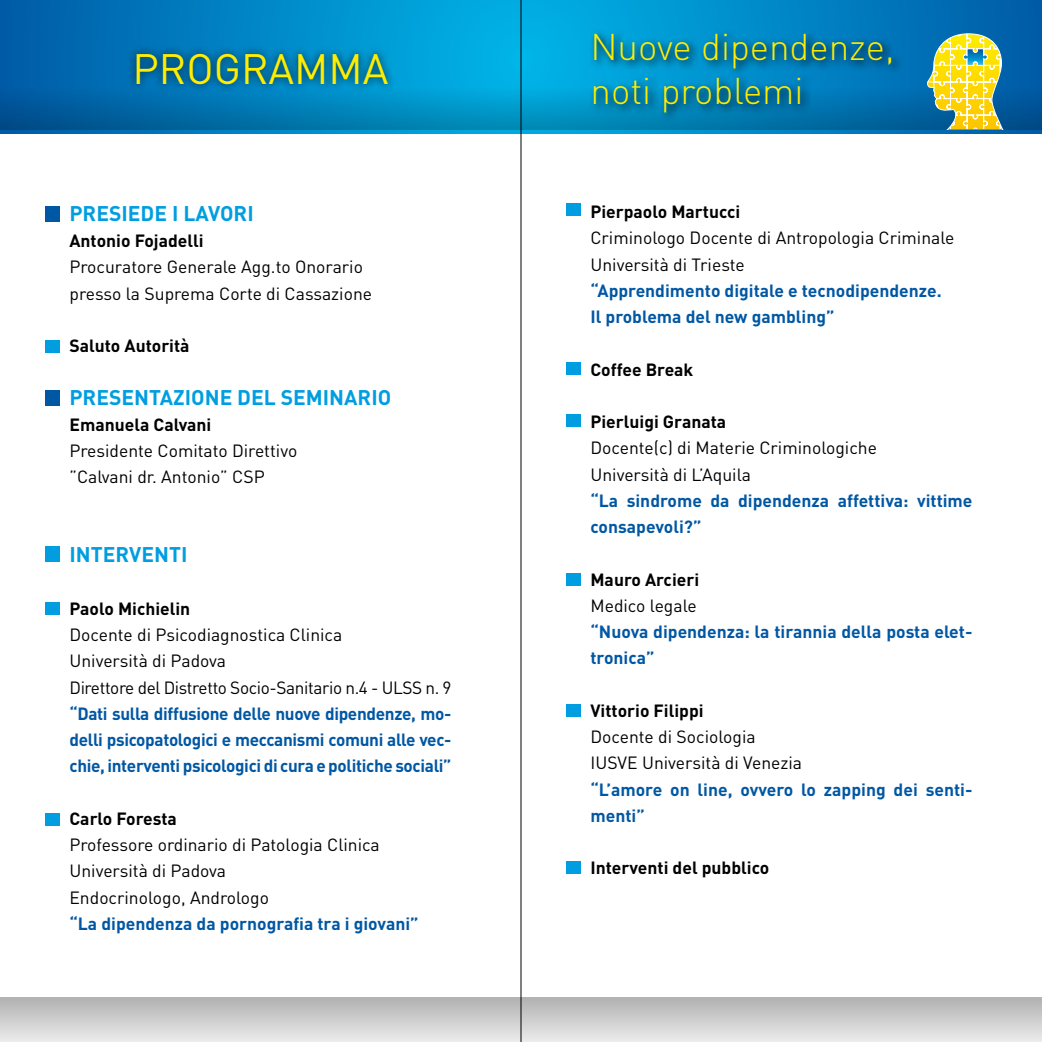
<style>
.page{position:relative;width:1042px;height:1042px;background:#fff}
.page>*{position:absolute;margin:0;border:0;box-sizing:border-box;transform-origin:0 0}
.t1{font:42px "DIN";color:#ffed00}
.t2{font:300 36.75px/44.1px "DIN";color:#ffed00}
.t3{font:700 21px "DIN";color:#009ee0}
.t4{font:17.5px/26.2px "DIN";color:#000}
.t5{font:700 17.5px/26.2px "DIN";color:#0057a3}
.t6{font:700 17.5px "DIN";color:#000}
</style>
<div class="page">
<div style="left:0;top:997px;width:1042px;height:45px;background:linear-gradient(to bottom,#b0b0b0,#ebebeb)"></div>
<svg style="left:0;top:0;width:1042px;height:134px;background:#0086c6"></svg>
<hr style="left:521px;top:0;width:1px;height:1042px;background:#000">
<svg style="left:0;top:86px;width:1042px;height:43px;background:#0078b0"></svg>
<svg style="left:589px;top:28px;width:314px;height:94px;background:#007db4"></svg>
<div style="left:127px;top:45px;width:269px;height:49px;background:#000;opacity:.75"></div>
<svg style="left:926px;top:33px;width:78px;height:96px;background:#b3be63"></svg>
<div style="left:45px;top:206px;width:15px;height:16px;background:#0057a3"></div>
<div style="left:45px;top:390px;width:15px;height:16px;background:#0057a3"></div>
<div style="left:45px;top:340px;width:15px;height:12px;background:#009ee0"></div>
<div style="left:45px;top:602px;width:15px;height:12px;background:#009ee0"></div>
<div style="left:45px;top:813px;width:15px;height:12px;background:#009ee0"></div>
<div style="left:45px;top:546px;width:15px;height:15px;background:#009ee0"></div>
<div style="left:566px;top:203px;width:14px;height:13px;background:#009ee0"></div>
<div style="left:566px;top:362px;width:14px;height:12px;background:#009ee0"></div>
<div style="left:566px;top:414px;width:14px;height:13px;background:#009ee0"></div>
<div style="left:566px;top:573px;width:14px;height:12px;background:#009ee0"></div>
<div style="left:566px;top:704px;width:14px;height:13px;background:#009ee0"></div>
<div style="left:566px;top:861px;width:14px;height:12px;background:#009ee0"></div>
<h1 class="t1" style="left:132px;top:43px;width:258px">PROGRAMMA</h1>
<p class="t3" style="left:69px;top:200px;width:186px">PRESIEDE I LAVORI</p>
<p class="t6" style="left:69px;top:229px;width:136px">Antonio Fojadelli</p>
<p class="t4" style="left:69px;top:254px;width:304px">Procuratore Generale Agg.to Onorario presso la Suprema Corte di Cassazione</p>
<p class="t6" style="left:69px;top:334px;width:122px">Saluto Autorità</p>
<p class="t3" style="left:69px;top:383px;width:323px">PRESENTAZIONE DEL SEMINARIO</p>
<p class="t6" style="left:69px;top:413px;width:143px">Emanuela Calvani</p>
<p class="t4" style="left:69px;top:437px;width:229px">Presidente Comitato Direttivo ”Calvani dr. Antonio” CSP</p>
<p class="t3" style="left:69px;top:541px;width:119px">INTERVENTI</p>
<p class="t6" style="left:69px;top:597px;width:122px">Paolo Michielin</p>
<p class="t4" style="left:69px;top:621px;width:384px">Docente di Psicodiagnostica Clinica<br>Università di Padova<br>Direttore del Distretto Socio-Sanitario n.4 - ULSS n. 9</p>
<p class="t5" style="left:69px;top:699px;width:384px;text-align:justify">“Dati sulla diffusione delle nuove dipendenze, mo&shy;delli psicopatologici e meccanismi comuni alle vec&shy;chie, interventi psicologici di cura e politiche sociali”</p>
<p class="t6" style="left:69px;top:807px;width:109px">Carlo Foresta</p>
<p class="t4" style="left:69px;top:831px;width:312px">Professore ordinario di Patologia Clinica<br>Università di Padova<br>Endocrinologo, Andrologo</p>
<p class="t5" style="left:69px;top:909px;width:351px">“La dipendenza da pornografia tra i giovani”</p>
<h2 class="t2" style="left:590px;top:24px;width:306px">Nuove dipendenze, noti problemi</h2>
<p class="t6" style="left:590px;top:200px;width:151px">Pierpaolo Martucci</p>
<p class="t4" style="left:590px;top:224px;width:365px">Criminologo Docente di Antropologia Criminale<br>Università di Trieste</p>
<p class="t5" style="left:590px;top:276px;width:353px">“Apprendimento digitale e tecnodipendenze.<br>Il problema del new gambling”</p>
<p class="t6" style="left:590px;top:358px;width:104px">Coffee Break</p>
<p class="t6" style="left:590px;top:410px;width:137px">Pierluigi Granata</p>
<p class="t4" style="left:590px;top:434px;width:288px">Docente(c) di Materie Criminologiche<br>Università di L’Aquila</p>
<p class="t5" style="left:590px;top:486px;width:384px">“La sindrome da dipendenza affettiva: vittime consapevoli?”</p>
<p class="t6" style="left:590px;top:568px;width:110px">Mauro Arcieri</p>
<p class="t4" style="left:590px;top:592px;width:108px">Medico legale</p>
<p class="t5" style="left:590px;top:618px;width:383px">“Nuova dipendenza: la tirannia della posta elet&shy;tronica”</p>
<p class="t6" style="left:590px;top:699px;width:115px">Vittorio Filippi</p>
<p class="t4" style="left:590px;top:723px;width:213px">Docente di Sociologia<br>IUSVE Università di Venezia</p>
<p class="t5" style="left:590px;top:775px;width:384px">“L’amore on line, ovvero lo zapping dei senti&shy;menti”</p>
<p class="t6" style="left:590px;top:856px;width:180px">Interventi del pubblico</p>
</div>
